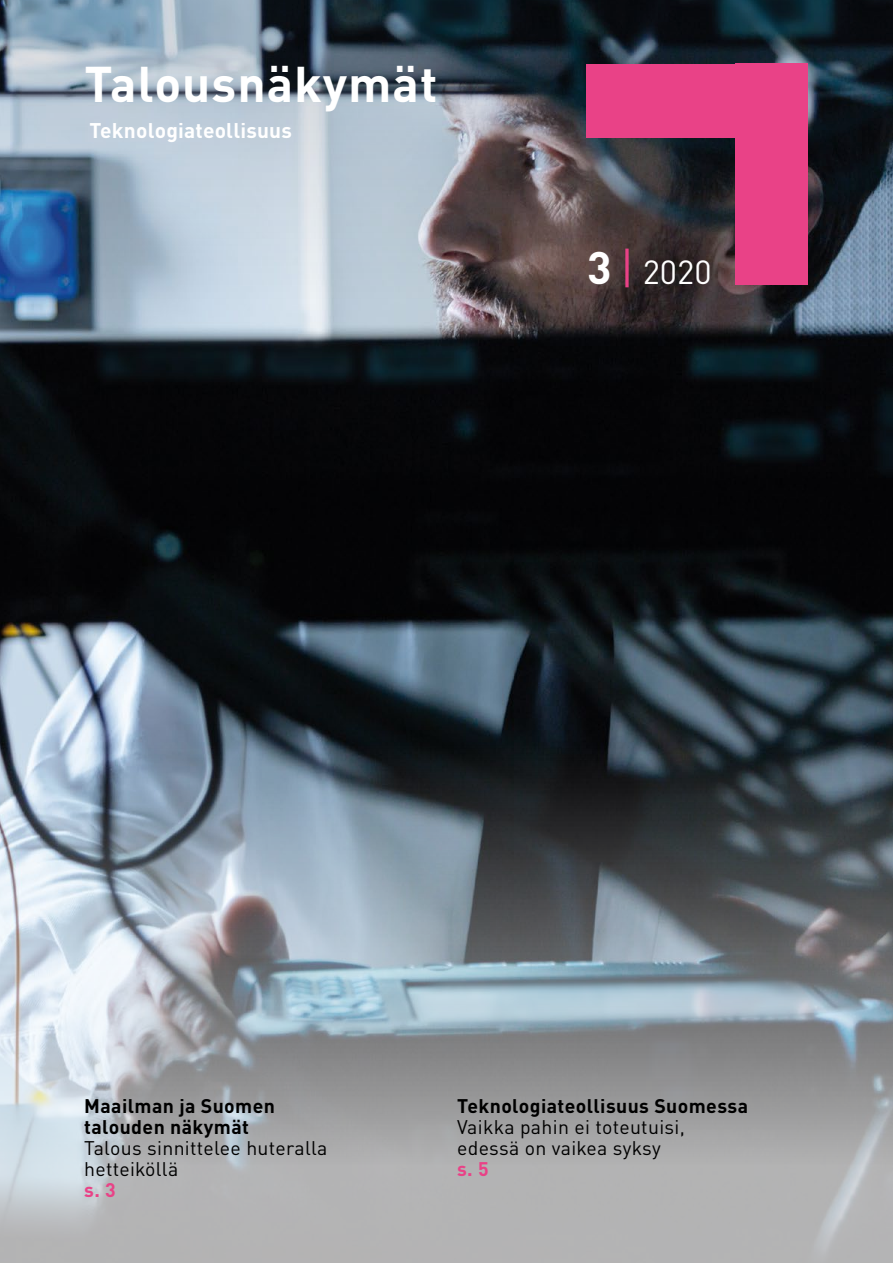
<style>
.page{position:relative;width:893px;height:1263px;background:#fff}
.page>*{position:absolute;margin:0;border:0;box-sizing:border-box;transform-origin:0 0}
.t1{font:700 49.5px "DIN Pro";letter-spacing:.02em;color:#fff}
.t2{font:33px "DIN Pro";color:#fff}
.t3{font:700 21px "DIN Pro";letter-spacing:.01em;color:#fff}
.t4{font:19.5px/21px "DIN Pro";letter-spacing:.015em;color:#000}
.t5{font:700 19.5px/21px "DIN Pro";letter-spacing:.02em;color:#000}
.t6{font:700 19.5px "DIN Pro";color:#e94287}
.s1{font-weight:700;font-size:45px}
.s2{font-size:45px;color:#e94287}
</style>
<div class="page">
<img style="left:0;top:314px;width:893px;height:413px">
<img style="left:0;top:0;width:893px;height:314px">
<div style="left:587px;top:64px;width:221px;height:73px;background:#e94287"></div>
<div style="left:736px;top:64px;width:72px;height:221px;background:#e94287"></div>
<svg style="left:0;top:727px;width:893px;height:536px"></svg>
<h1 class="t1" style="left:85px;top:45px;width:354px">Talousnäkymät</h1>
<p class="t3" style="left:90px;top:114px;width:204px">Teknologiateollisuus</p>
<h2 class="t2" style="left:587px;top:247px;width:126px"><span class="s1">3</span> <span class="s2">|</span> 2020</h2>
<p class="t5" style="left:84px;top:1094px;width:192px">Maailman ja Suomen talouden näkymät</p>
<p class="t4" style="left:84px;top:1136px;width:245px">Talous sinnittelee huteralla hetteiköllä</p>
<p class="t6" style="left:84px;top:1175px;width:33px">s. 3</p>
<p class="t5" style="left:457px;top:1094px;width:293px">Teknologiateollisuus Suomessa</p>
<p class="t4" style="left:457px;top:1115px;width:229px">Vaikka pahin ei toteutuisi, edessä on vaikea syksy</p>
<p class="t6" style="left:457px;top:1154px;width:33px">s. 5</p>
</div>
